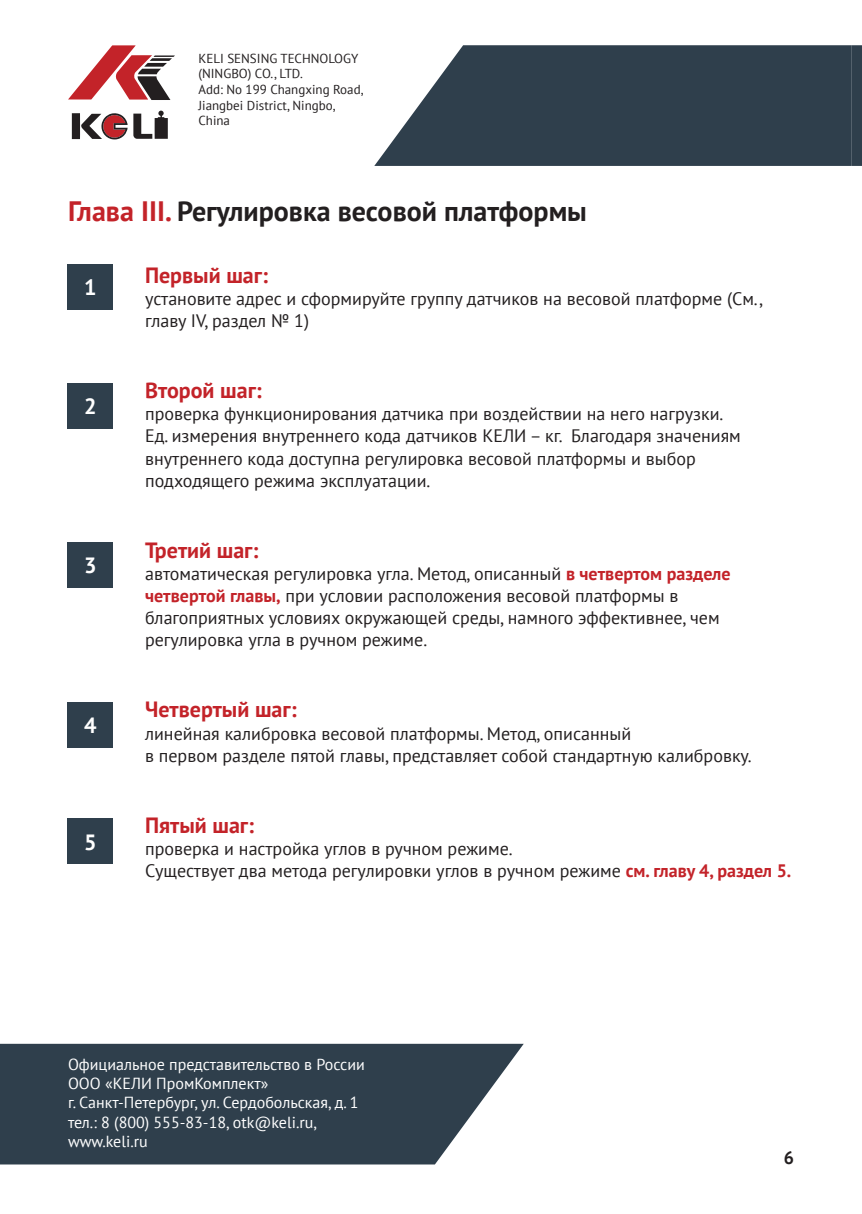
<style>
.page{position:relative;width:862px;height:1214px;background:#fff}
.page>*{position:absolute;margin:0;border:0;box-sizing:border-box;transform-origin:0 0}
.t1{font:700 28px "PT Sans";color:#231f20}
.t2{font:700 22px "PT Sans";color:#c32329}
.t3{font:700 22px "PT Sans";color:#fff}
.t4{font:18px/22.2px "PT Sans";color:#231f20}
.t5{font:700 18px "PT Sans";color:#231f20}
.t6{font:16px/19.2px "PT Sans";color:#fff}
.t7{font:13px/15.6px "PT Sans";color:#231f20}
.s1{color:#c32329}
.s2{font-weight:700;color:#c32329}
</style>
<div class="page">
<svg style="left:68px;top:45px;width:107px;height:55px"></svg>
<svg style="left:72px;top:110px;width:96px;height:29px"></svg>
<svg style="left:374px;top:45px;width:477px;height:121px;fill:#2f3f4c"></svg>
<svg style="left:0;top:1043px;width:524px;height:121px;fill:#2f3f4c"></svg>
<svg style="left:851px;top:45px;width:11px;height:121px"></svg>
<div style="left:68px;top:264px;width:45px;height:45px;background:#2f3f4c"></div>
<div style="left:68px;top:383px;width:45px;height:46px;background:#2f3f4c"></div>
<div style="left:68px;top:542px;width:45px;height:45px;background:#2f3f4c"></div>
<div style="left:68px;top:702px;width:45px;height:45px;background:#2f3f4c"></div>
<div style="left:68px;top:818px;width:45px;height:46px;background:#2f3f4c"></div>
<p class="t7" style="left:198px;top:50px;width:167px">KELI SENSING TECHNOLOGY (NINGBO) CO., LTD.<br>Add: No 199 Changxing Road,<br>Jiangbei District, Ningbo,<br>China</p>
<p class="t1" style="left:68px;top:193px;width:520px"><span class="s1">Глава III.</span> Регулировка весовой платформы</p>
<p class="t2" style="left:145px;top:260px;width:124px">Первый шаг:</p>
<p class="t4" style="left:145px;top:287px;width:619px">установите адрес и сформируйте группу датчиков на весовой платформе (См., главу IV, раздел № 1)</p>
<p class="t3" style="left:84px;top:273px;width:14px">1</p>
<p class="t3" style="left:84px;top:392px;width:14px">2</p>
<p class="t3" style="left:84px;top:551px;width:14px">3</p>
<p class="t3" style="left:84px;top:711px;width:14px">4</p>
<p class="t3" style="left:84px;top:827px;width:14px">5</p>
<p class="t2" style="left:145px;top:375px;width:118px">Второй шаг:</p>
<p class="t4" style="left:145px;top:402px;width:597px">проверка функционирования датчика при воздействии на него нагрузки.<br>Ед. измерения внутреннего кода датчиков КЕЛИ – кг. Благодаря значениям внутреннего кода доступна регулировка весовой платформы и выбор подходящего режима эксплуатации.</p>
<p class="t2" style="left:145px;top:535px;width:115px">Третий шаг:</p>
<p class="t4" style="left:145px;top:562px;width:587px">автоматическая регулировка угла. Метод, описанный <span class="s2">в четвертом разделе четвертой главы,</span> при условии расположения весовой платформы в благоприятных условиях окружающей среды, намного эффективнее, чем регулировка угла в ручном режиме.</p>
<p class="t2" style="left:145px;top:695px;width:153px">Четвертый шаг:</p>
<p class="t4" style="left:145px;top:721px;width:608px">линейная калибровка весовой платформы. Метод, описанный<br>в первом разделе пятой главы, представляет собой стандартную калибровку.</p>
<p class="t2" style="left:145px;top:810px;width:111px">Пятый шаг:</p>
<p class="t4" style="left:145px;top:836px;width:369px">проверка и настройка углов в ручном режиме.</p>
<p class="t4" style="left:145px;top:859px;width:648px">Существует два метода регулировки углов в ручном режиме <span class="s2">см. главу 4, раздел 5.</span></p>
<p class="t6" style="left:68px;top:1054px;width:298px">Официальное представительство в России<br>ООО «КЕЛИ ПромКомплект»<br>г. Санкт-Петербург, ул. Сердобольская, д. 1 тел.: 8 (800) 555-83-18, otk@keli.ru, www.keli.ru</p>
<p class="t5" style="left:783px;top:1145px;width:12px">6</p>
</div>
